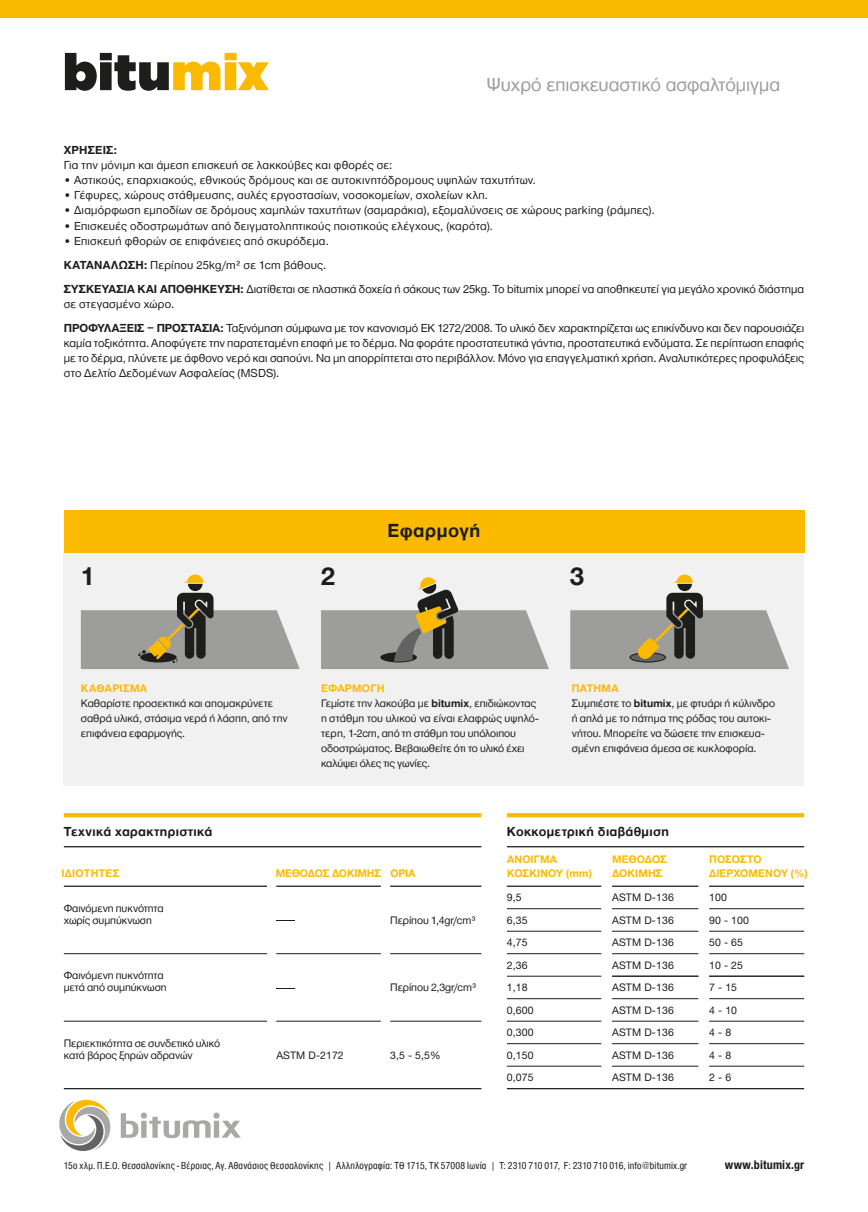
<style>
.page{position:relative;width:868px;height:1212px;background:#fff}
.page>*{position:absolute;margin:0;border:0;box-sizing:border-box;transform-origin:0 0}
.t1{font:900 51px "Gotham";letter-spacing:.015em;color:#1d1d1b}
.t2{font:700 27px "Helvetica Neue Greek";color:#1d1d1b}
.t3{font:19.5px "Helvetica Neue Greek";color:#9d9d9c}
.t4{font:700 19.5px "Helvetica Neue Greek";letter-spacing:.025em;color:#1d1d1b}
.t5{font:700 13.5px "Helvetica Neue Greek";letter-spacing:.025em;color:#1d1d1b}
.t6{font:12px/24px "Helvetica Neue Greek";letter-spacing:.015em;color:#1d1d1b}
.t7{font:12px/24px "Helvetica Neue Greek";letter-spacing:-.005em;color:#1d1d1b}
.t8{font:700 condensed 12px "Helvetica Neue LT Pro";letter-spacing:.015em;color:#1d1d1b}
.t9{font:700 12px "Helvetica Neue Greek";letter-spacing:.02em;color:#1d1d1b}
.t10{font:11.25px/15px "Helvetica Neue Greek";letter-spacing:-.005em;color:#1d1d1b}
.t11{font:700 11.25px/13.5px "Helvetica Neue Greek";letter-spacing:.005em;color:#fbba00}
.t12{font:700 11.25px "Helvetica Neue Greek";letter-spacing:.025em;color:#fbba00}
.t13{font:700 11.25px "Helvetica Neue Greek";letter-spacing:-.015em;color:#fbba00}
.t14{font:10.5px/22.5px "Helvetica Neue LT Pro";letter-spacing:.01em;color:#1d1d1b}
.t15{font:condensed 10.5px "Helvetica Neue Greek";letter-spacing:.025em;color:#1d1d1b}
.t16{font:10.5px "Helvetica Neue LT Pro";letter-spacing:.01em;color:#1d1d1b;scale:6 1}
.s1{color:#fbba00}
.s2{font-weight:700}
.s3{font-weight:700;color:#fbba00}
</style>
<div class="page">
<div style="left:0;top:0;width:867px;height:17px;background:#fbba00"></div>
<svg style="left:59px;top:1100px;width:182px;height:51px"></svg>
<hr style="left:64px;top:1088px;width:417px;height:1px;background:#1d1d1b">
<hr style="left:507px;top:1088px;width:297px;height:1px;background:#1d1d1b">
<hr style="left:64px;top:846px;width:417px;height:1px;background:#1d1d1b">
<svg style="left:64px;top:813px;width:417px;height:4px;background:#fbbb07"></svg>
<hr style="left:507px;top:846px;width:297px;height:1px;background:#1d1d1b">
<svg style="left:507px;top:813px;width:297px;height:4px"></svg>
<hr style="left:612px;top:885px;width:86px;height:2px;background:#1d1d1b">
<hr style="left:507px;top:931px;width:94px;height:1px;background:#1d1d1b">
<hr style="left:507px;top:908px;width:94px;height:1px;background:#1d1d1b">
<hr style="left:612px;top:908px;width:86px;height:1px;background:#1d1d1b">
<hr style="left:612px;top:931px;width:86px;height:1px;background:#1d1d1b">
<hr style="left:507px;top:953px;width:94px;height:1px;background:#1d1d1b">
<hr style="left:612px;top:953px;width:86px;height:1px;background:#1d1d1b">
<hr style="left:507px;top:998px;width:94px;height:1px;background:#1d1d1b">
<hr style="left:612px;top:998px;width:86px;height:1px;background:#1d1d1b">
<hr style="left:390px;top:1021px;width:91px;height:1px;background:#1d1d1b">
<hr style="left:507px;top:1021px;width:94px;height:1px;background:#1d1d1b">
<hr style="left:612px;top:1021px;width:86px;height:1px;background:#1d1d1b">
<hr style="left:507px;top:1043px;width:94px;height:1px;background:#1d1d1b">
<hr style="left:612px;top:1043px;width:86px;height:1px;background:#1d1d1b">
<hr style="left:507px;top:1066px;width:94px;height:1px;background:#1d1d1b">
<hr style="left:612px;top:1066px;width:86px;height:1px;background:#1d1d1b">
<hr style="left:390px;top:885px;width:91px;height:2px;background:#1d1d1b">
<hr style="left:507px;top:885px;width:94px;height:2px;background:#1d1d1b">
<hr style="left:390px;top:953px;width:91px;height:1px;background:#1d1d1b">
<hr style="left:276px;top:1021px;width:105px;height:1px;background:#1d1d1b">
<hr style="left:276px;top:885px;width:105px;height:2px;background:#1d1d1b">
<hr style="left:276px;top:953px;width:105px;height:1px;background:#1d1d1b">
<hr style="left:64px;top:1021px;width:203px;height:1px;background:#1d1d1b">
<hr style="left:64px;top:885px;width:203px;height:2px;background:#1d1d1b">
<hr style="left:64px;top:953px;width:203px;height:1px;background:#1d1d1b">
<hr style="left:507px;top:976px;width:94px;height:1px;background:#1d1d1b">
<hr style="left:612px;top:976px;width:86px;height:1px;background:#1d1d1b">
<hr style="left:709px;top:885px;width:95px;height:2px;background:#1d1d1b">
<hr style="left:709px;top:908px;width:95px;height:1px;background:#1d1d1b">
<hr style="left:709px;top:931px;width:95px;height:1px;background:#1d1d1b">
<hr style="left:709px;top:953px;width:95px;height:1px;background:#1d1d1b">
<hr style="left:709px;top:998px;width:95px;height:1px;background:#1d1d1b">
<hr style="left:709px;top:1021px;width:95px;height:1px;background:#1d1d1b">
<hr style="left:709px;top:1043px;width:95px;height:1px;background:#1d1d1b">
<hr style="left:709px;top:1066px;width:95px;height:1px;background:#1d1d1b">
<hr style="left:709px;top:976px;width:95px;height:1px;background:#1d1d1b">
<div style="left:64px;top:510px;width:740px;height:43px;background:#fbba00"></div>
<div style="left:64px;top:553px;width:740px;height:232px;background:#f1f1f1"></div>
<svg style="left:321px;top:577px;width:228px;height:92px"></svg>
<svg style="left:81px;top:574px;width:219px;height:95px"></svg>
<svg style="left:570px;top:574px;width:219px;height:95px"></svg>
<h1 class="t1" style="left:63px;top:36px;width:207px">bitu<span class="s1">mix</span></h1>
<h3 class="t3" style="left:486px;top:74px;width:295px">Ψυχρό επισκευαστικό ασφαλτόµιγµα</h3>
<p class="t9" style="left:64px;top:144px;width:55px">ΧΡΗΣΕΙΣ:</p>
<p class="t6" style="left:64px;top:153px;width:330px">Για την µόνιµη και άµεση επισκευή σε λακκούβες και φθορές σε:</p>
<p class="t6" style="left:64px;top:168px;width:473px">• Αστικούς, επαρχιακούς, εθνικούς δρόµους και σε αυτοκινητόδροµους υψηλών ταχυτήτων.</p>
<p class="t6" style="left:64px;top:183px;width:425px">• Γέφυρες, χώρους στάθµευσης, αυλές εργοστασίων, νοσοκοµείων, σχολείων κλπ.</p>
<p class="t6" style="left:64px;top:198px;width:592px">• Διαµόρφωση εµποδίων σε δρόµους χαµηλών ταχυτήτων (σαµαράκια), εξοµαλύνσεις σε χώρους parking (ράµπες).</p>
<p class="t6" style="left:64px;top:213px;width:430px">• Επισκευές οδοστρωµάτων από δειγµατοληπτικούς ποιοτικούς ελέγχους, (καρότα).</p>
<p class="t6" style="left:64px;top:228px;width:741px">• Επισκευή φθορών σε επιφάνειες από σκυρόδεµα.<br><span class="s2">ΚΑΤΑΝΑΛΩΣΗ:</span> Περίπου 25kg/m² σε 1cm βάθους.<br><span class="s2">ΣΥΣΚΕΥΑΣΙΑ ΚΑΙ ΑΠΟΘΗΚΕΥΣΗ:</span> Διατίθεται σε πλαστικά δοχεία ή σάκους των 25kg. Το bitumix µπορεί να αποθηκευτεί για µεγάλο χρονικό διάστηµα</p>
<p class="t7" style="left:64px;top:291px;width:741px">σε στεγασµένο χώρο.<br><span class="s2">ΠΡΟΦΥΛΑΞΕΙΣ – ΠΡΟΣΤΑΣΙΑ:</span> Ταξινόµηση σύµφωνα µε τον κανονισµό ΕΚ 1272/2008. Το υλικό δεν χαρακτηρίζεται ως επικίνδυνο και δεν παρουσιάζει</p>
<p class="t6" style="left:64px;top:335px;width:741px;line-height:15px;text-align:justify">καµία τοξικότητα. Αποφύγετε την παρατεταµένη επαφή µε το δέρµα. Να φοράτε προστατευτικά γάντια, προστατευτικά ενδύµατα. Σε περίπτωση επαφής µε το δέρµα, πλύνετε µε άφθονο νερό και σαπούνι. Να µη απορρίπτεται στο περιβάλλον. Μόνο για επαγγελµατική χρήση. Αναλυτικότερες προφυλάξεις στο Δελτίο Δεδοµένων Ασφαλείας (MSDS).</p>
<h3 class="t4" style="left:387px;top:520px;width:94px">Εφαρµογή</h3>
<h2 class="t2" style="left:81px;top:562px;width:16px">1</h2>
<h2 class="t2" style="left:321px;top:562px;width:16px">2</h2>
<h2 class="t2" style="left:570px;top:562px;width:16px">3</h2>
<p class="t12" style="left:81px;top:683px;width:68px">ΚΑΘΑΡΙΣΜΑ</p>
<p class="t10" style="left:81px;top:696px;width:208px">Καθαρίστε προσεκτικά και αποµακρύνετε σαθρά υλικά, στάσιµα νερά ή λάσπη, από την επιφάνεια εφαρµογής.</p>
<p class="t10" style="left:321px;top:681px;width:219px"><span class="s3">ΕΦΑΡΜΟΓΗ<br></span>Γεµίστε την λακούβα µε <span class="s2">bitumix</span>, επιδιώκοντας η στάθµη του υλικού να είναι ελαφρώς υψηλό&shy;τερη, 1-2cm, από τη στάθµη του υπόλοιπου οδοστρώµατος. Βεβαιωθείτε ότι το υλικό έχει καλύψει όλες τις γωνίες.</p>
<p class="t10" style="left:571px;top:681px;width:205px"><span class="s3">ΠΑΤΗΜΑ<br></span>Συµπιέστε το <span class="s2">bitumix</span>, µε φτυάρι ή κύλινδρο ή απλά µε το πάτηµα της ρόδας του αυτοκι&shy;νήτου. Μπορείτε να δώσετε την επισκευα&shy;σµένη επιφάνεια άµεσα σε κυκλοφορία.</p>
<p class="t5" style="left:64px;top:824px;width:150px">Τεχνικά χαρακτηριστικά</p>
<p class="t5" style="left:507px;top:824px;width:163px">Κοκκοµετρική διαβάθµιση</p>
<p class="t12" style="left:61px;top:867px;width:60px">ΙΔΙΟΤΗΤΕΣ</p>
<p class="t13" style="left:276px;top:867px;width:141px">ΜΕΘΟΔΟΣ ΔΟΚΙΜΗΣ ΟΡΙΑ</p>
<p class="t10" style="left:64px;top:902px;width:101px;line-height:12px">Φαινόµενη πυκνότητα χωρίς συµπύκνωση</p>
<p class="t10" style="left:64px;top:969px;width:104px;line-height:12px">Φαινόµενη πυκνότητα µετά από συµπύκνωση</p>
<p class="t10" style="left:64px;top:1037px;width:158px;line-height:12px">Περιεκτικότητα σε συνδετικό υλικό κατά βάρος ξηρών αδρανών</p>
<p class="t16" style="left:273px;top:914px;width:6px">-</p>
<p class="t10" style="left:390px;top:912px;width:87px">Περίπου 1,4gr/cm³</p>
<p class="t16" style="left:273px;top:981px;width:6px">-</p>
<p class="t10" style="left:390px;top:980px;width:88px">Περίπου 2,3gr/cm³</p>
<p class="t14" style="left:276px;top:1043px;width:69px">ASTM D-2172</p>
<p class="t14" style="left:390px;top:1043px;width:52px">3,5 - 5,5%</p>
<p class="t11" style="left:507px;top:853px;width:86px">ΑΝΟΙΓΜΑ<br>ΚΟΣΚΙΝΟΥ (mm)</p>
<p class="t11" style="left:612px;top:853px;width:57px">ΜΕΘΟΔΟΣ<br>ΔΟΚΙΜΗΣ</p>
<p class="t11" style="left:709px;top:853px;width:100px">ΠΟΣΟΣΤΟ<br>ΔΙΕΡΧΟΜΕΝΟΥ (%)</p>
<p class="t14" style="left:507px;top:886px;width:28px">9,5<br>6,35<br>4,75<br>2,36<br>1,18<br>0,600<br>0,300<br>0,150<br>0,075</p>
<p class="t14" style="left:612px;top:886px;width:63px;text-align:justify">ASTM D-136<br>ASTM D-136<br>ASTM D-136<br>ASTM D-136<br>ASTM D-136<br>ASTM D-136<br>ASTM D-136<br>ASTM D-136<br>ASTM D-136</p>
<p class="t14" style="left:709px;top:886px;width:41px">100<br>90 - 100<br>50 - 65<br>10 - 25<br>7 - 15<br>4 - 10<br>4 - 8<br>4 - 8<br>2 - 6</p>
<p class="t15" style="left:64px;top:1160px;width:624px">15ο χλµ. Π.Ε.Ο. Θεσσαλονίκης - Βέροιας, Αγ. Αθανάσιος Θεσσαλονίκης | Αλληλογραφία: ΤΘ 1715, ΤΚ 57008 Ιωνία | Τ: 2310 710 017, F: 2310 710 016, info@bitumix.gr</p>
<p class="t8" style="left:724px;top:1158px;width:81px">www.bitumix.gr</p>
</div>
